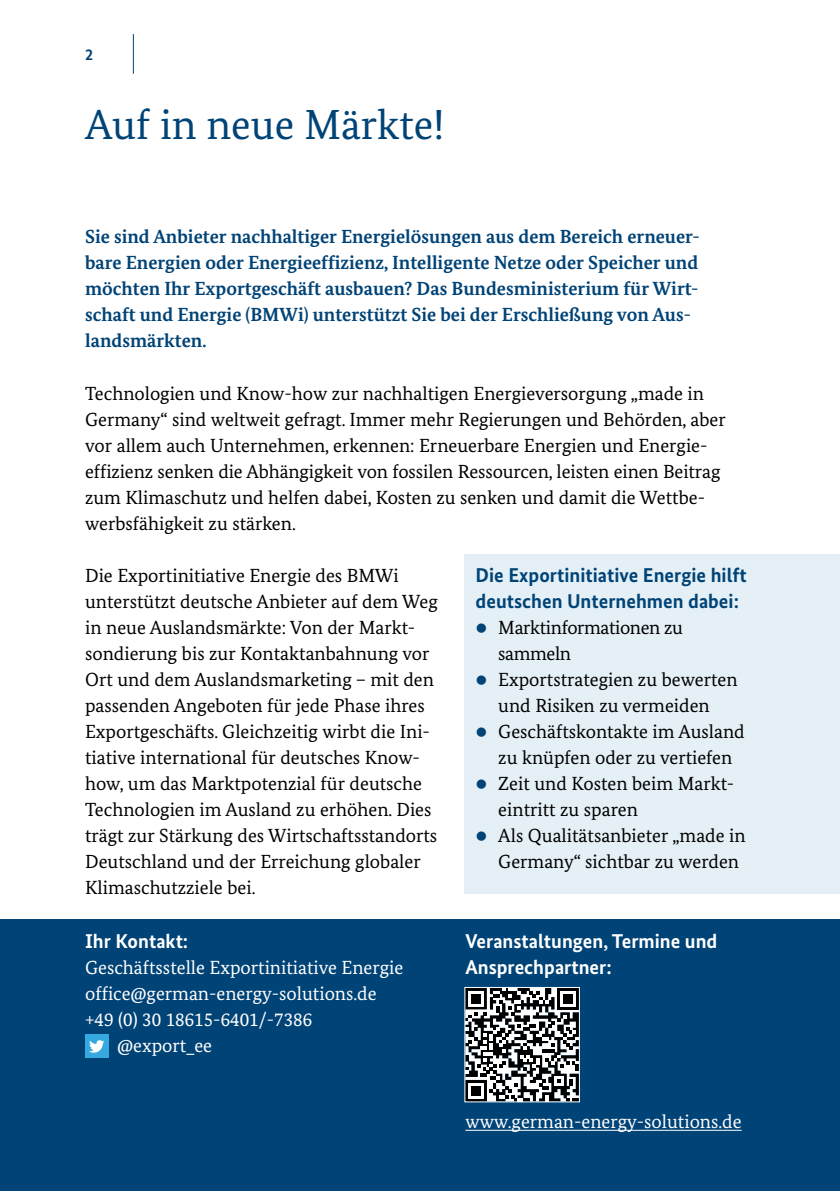
<style>
.page{position:relative;width:840px;height:1191px;background:#fff}
.page>*{position:absolute;margin:0;border:0;box-sizing:border-box;transform-origin:0 0}
.t1{font:42px "Bundes Serif";color:#004376}
.t2{font:700 20px/26px "Bundes Sans";color:#004376}
.t3{font:700 20px/26px "Bundes Sans";color:#fff}
.t4{font:19px/26px "Bundes Serif";color:#000}
.t5{font:700 19px/26px "Bundes Serif";color:#004376}
.t6{font:19px "Bundes Serif";color:#fff}
.t7{font:19px/26px "Bundes Serif";letter-spacing:-.02em;color:#000}
.t8{font:700 16px "Bundes Sans";color:#004376}
</style>
<div class="page">
<hr style="left:133px;top:34px;width:1px;height:40px;background:#004376">
<div style="left:0;top:919px;width:839px;height:272px;background:#004376"></div>
<div style="left:464px;top:554px;width:375px;height:339px;background:#e4f0f6"></div>
<div style="left:85px;top:1035px;width:23px;height:23px;background:#36a9e0"></div>
<svg style="left:89px;top:1040px;width:15px;height:12px"></svg>
<hr style="left:465px;top:1129px;width:276px;height:1px;background:#fff">
<svg style="left:464px;top:987px;width:116px;height:115px;background:#7c7e80"></svg>
<p class="t8" style="left:85px;top:44px;width:9px">2</p>
<h2 class="t1" style="left:85px;top:99px;width:360px">Auf in neue Märkte!</h2>
<p class="t5" style="left:85px;top:224px;width:616px">Sie sind Anbieter nachhaltiger Energielösungen aus dem Bereich erneuer&shy;bare Energien oder Energieeffizienz, Intelligente Netze oder Speicher und möchten Ihr Exportgeschäft ausbauen? Das Bundesministerium für Wirt&shy;schaft und Energie (BMWi) unterstützt Sie bei der Erschließung von Aus&shy;landsmärkten.</p>
<p class="t4" style="left:85px;top:380px;width:642px">Technologien und Know-how zur nachhaltigen Energieversorgung „made in Germany“ sind weltweit gefragt. Immer mehr Regierungen und Behörden, aber vor allem auch Unternehmen, erkennen: Erneuerbare Energien und Energie&shy;effizienz senken die Abhängigkeit von fossilen Ressourcen, leisten einen Beitrag zum Klimaschutz und helfen dabei, Kosten zu senken und damit die Wettbe&shy;werbsfähigkeit zu stärken.</p>
<p class="t4" style="left:85px;top:562px;width:354px">Die Exportinitiative Energie des BMWi unterstützt deutsche Anbieter auf dem Weg in neue Auslandsmärkte: Von der Markt&shy;sondierung bis zur Kontaktanbahnung vor Ort und dem Auslandsmarketing – mit den passenden Angeboten für jede Phase ihres Exportgeschäfts. Gleichzeitig wirbt die Ini&shy;tiative international für deutsches Know&shy;how, um das Marktpotenzial für deutsche Technologien im Ausland zu erhöhen. Dies trägt zur Stärkung des Wirtschaftsstandorts Deutschland und der Erreichung globaler Klimaschutzziele bei.</p>
<h4 class="t2" style="left:475px;top:561px;width:272px">Die Exportinitiative Energie hilft deutschen Unternehmen dabei:</h4>
<p class="t7" style="left:498px;top:614px;width:186px">Marktinformationen zu sammeln</p>
<p class="t4" style="left:498px;top:666px;width:240px">Exportstrategien zu bewerten und Risiken zu vermeiden</p>
<p class="t4" style="left:498px;top:718px;width:248px">Geschäftskontakte im Ausland zu knüpfen oder zu vertiefen</p>
<p class="t4" style="left:498px;top:770px;width:237px">Zeit und Kosten beim Markt&shy;eintritt zu sparen</p>
<p class="t4" style="left:498px;top:822px;width:249px">Als Qualitätsanbieter „made in<br>Germany“ sichtbar zu werden</p>
<h4 class="t3" style="left:85px;top:928px;width:105px">Ihr Kontakt:</h4>
<p class="t6" style="left:85px;top:955px;width:319px">Geschäftsstelle Exportinitiative Energie</p>
<p class="t6" style="left:85px;top:981px;width:293px">office@german-energy-solutions.de</p>
<p class="t6" style="left:85px;top:1007px;width:228px">+49 (0) 30 18615-6401/-7386</p>
<p class="t6" style="left:117px;top:1033px;width:96px">@export_ee</p>
<h4 class="t3" style="left:465px;top:928px;width:253px">Veranstaltungen, Termine und<br>Ansprechpartner:</h4>
<p class="t6" style="left:465px;top:1109px;width:277px">www.german-energy-solutions.de</p>
</div>
